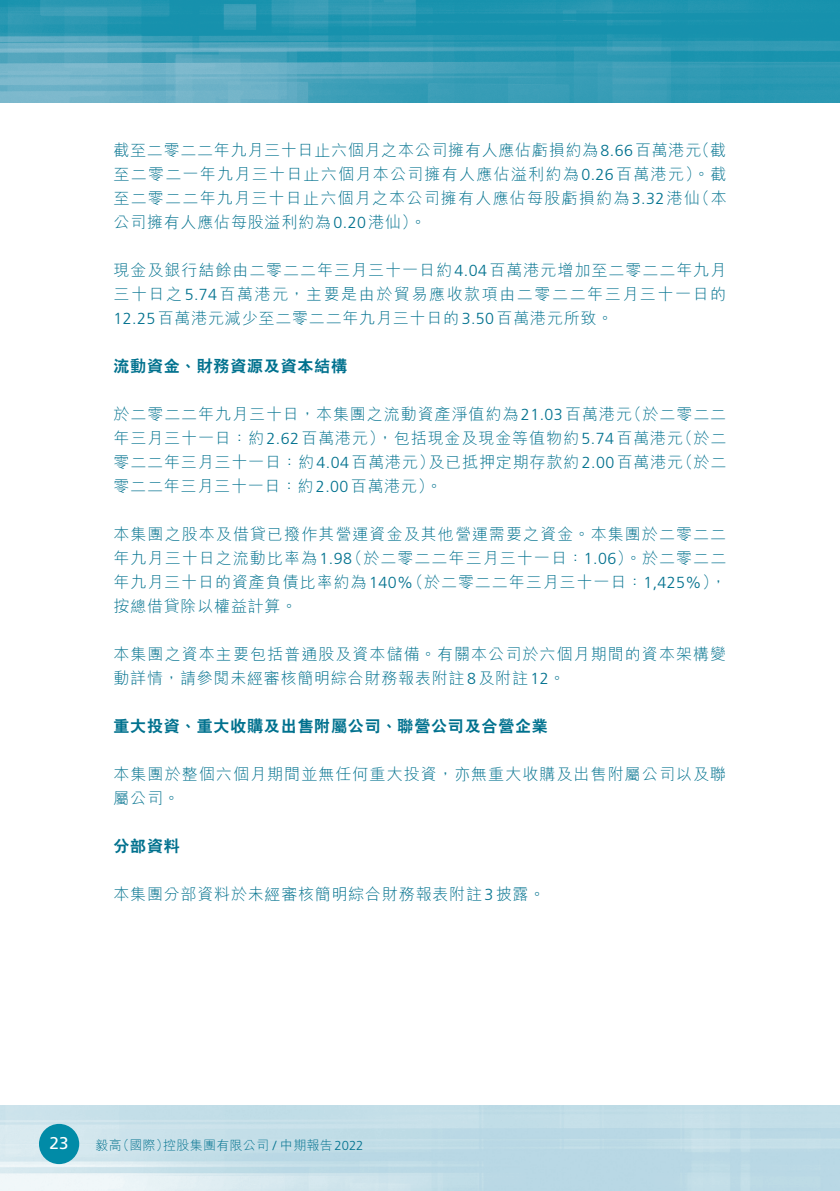
<style>
.page{position:relative;width:840px;height:1191px;background:#fff}
.page>*{position:absolute;margin:0;border:0;box-sizing:border-box;transform-origin:0 0}
.t1{font:17px "Frutiger LT Std";color:#fff}
._00_txt{font:300 16px/24px "M Hei HK";letter-spacing:.06em;color:#00718e}
._02_H2{font:800 16px "C Hei 2 HK";letter-spacing:.05em;color:#00718e}
._00_txt-2{font:300 16px "M Hei HK";letter-spacing:.08em;color:#00718e}
.t2{font:300 13px "M Hei HK";letter-spacing:.02em;color:#00718e}
.s1{font-family:"Frutiger LT Std"}
</style>
<div class="page">
<img style="left:0;top:1105px;width:839px;height:86px">
<img style="left:0;top:0;width:839px;height:102px">
<div style="left:39px;top:1123px;width:40px;height:41px;background:#018ba7;border-radius:50%"></div>
<p class="_00_txt" style="left:113px;top:138px;width:589px">截至二零二二年九月三十日止六個月之本公司擁有人應佔虧損約為<span class="s1">8.66</span>百萬港元</p>
<p class="_00_txt-2" style="left:113px;top:166px;width:614px">至二零二一年九月三十日止六個月本公司擁有人應佔溢利約為<span class="s1">0.26</span>百萬港元）。截</p>
<p class="_00_txt" style="left:693px;top:186px;width:34px">（本</p>
<p class="_00_txt" style="left:693px;top:138px;width:34px">（截</p>
<p class="_00_txt" style="left:113px;top:186px;width:587px">至二零二二年九月三十日止六個月之本公司擁有人應佔每股虧損約為<span class="s1">3.32</span>港仙公司擁有人應佔每股溢利約為<span class="s1">0.20</span>港仙。(</p>
<p class="_00_txt" style="left:113px;top:258px;width:614px;text-align:justify">現金及銀行結餘由二零二二年三月三十一日約<span class="s1">4.04</span>百萬港元增加至二零二二年九月三十日之<span class="s1">5.74</span>百萬港元，主要是由於貿易應收款項由二零二二年三月三十一日的<span class="s1">12.25</span>百萬港元減少至二零二二年九月三十日的<span class="s1">3.50</span>百萬港元所致。</p>
<p class="_02_H2" style="left:113px;top:358px;width:235px">流動資金、財務資源及資本結構</p>
<p class="_00_txt" style="left:625px;top:402px;width:102px">（於二零二二</p>
<p class="_00_txt" style="left:113px;top:402px;width:520px">於二零二二年九月三十日，本集團之流動資產淨值約為<span class="s1">21.03</span>百萬港元</p>
<p class="_00_txt" style="left:676px;top:426px;width:51px;text-indent:-563px">年三月三十一日：約<span class="s1">2.62</span>百萬港元，）包括現金及現金等值物約<span class="s1">5.74</span>百萬港元<br>（於二</p>
<p class="_00_txt" style="left:676px;top:426px;width:51px">（於二</p>
<p class="_00_txt" style="left:113px;top:450px;width:330px">零二二年三月三十一日：約<span class="s1">4.04</span>百萬港元）零二二年三月三十一日：約<span class="s1">2.00</span>百萬港元。(</p>
<p class="_00_txt" style="left:113px;top:522px;width:614px;text-align:right">本集團之股本及借貸已撥作其營運資金及其他營運需要之資金。本集團於二零二二（於二零二二年三月三十一日：<span class="s1">1.06</span>）。於二零二二</p>
<p class="_00_txt" style="left:428px;top:450px;width:256px">及已抵押定期存款約<span class="s1">2.00</span>百萬港元</p>
<p class="_00_txt" style="left:113px;top:546px;width:240px">年九月三十日之流動比率為<span class="s1">1.98</span></p>
<p class="_00_txt" style="left:407px;top:570px;width:320px">（於二零二二年三月三十一日：<span class="s1">1,425%</span> ，(</p>
<p class="_00_txt" style="left:113px;top:570px;width:301px">年九月三十日的資產負債比率約為<span class="s1">140%</span>按總借貸除以權益計算。</p>
<p class="_00_txt" style="left:113px;top:642px;width:614px">本集團之資本主要包括普通股及資本儲備。有關本公司於六個月期間的資本架構變動詳情，請參閱未經審核簡明綜合財務報表附註<span class="s1">8</span>及附註<span class="s1">12</span>。</p>
<p class="_02_H2" style="left:113px;top:718px;width:435px">重大投資、重大收購及出售附屬公司、聯營公司及合營企業</p>
<p class="_00_txt" style="left:113px;top:762px;width:614px">本集團於整個六個月期間並無任何重大投資，亦無重大收購及出售附屬公司以及聯屬公司。</p>
<p class="_02_H2" style="left:113px;top:838px;width:68px">分部資料</p>
<p class="_00_txt" style="left:113px;top:882px;width:433px">本集團分部資料於未經審核簡明綜合財務報表附註<span class="s1">3</span>披露。</p>
<p class="t1" style="left:50px;top:1133px;width:20px">23</p>
<p class="t2" style="left:96px;top:1138px;width:28px">毅高</p>
<p class="t2" style="left:116px;top:1138px;width:54px">（國際）</p>
<p class="t2" style="left:163px;top:1138px;width:201px">控股集團有限公司 <span class="s1">/</span> 中期報告<span class="s1">2022</span></p>
</div>
